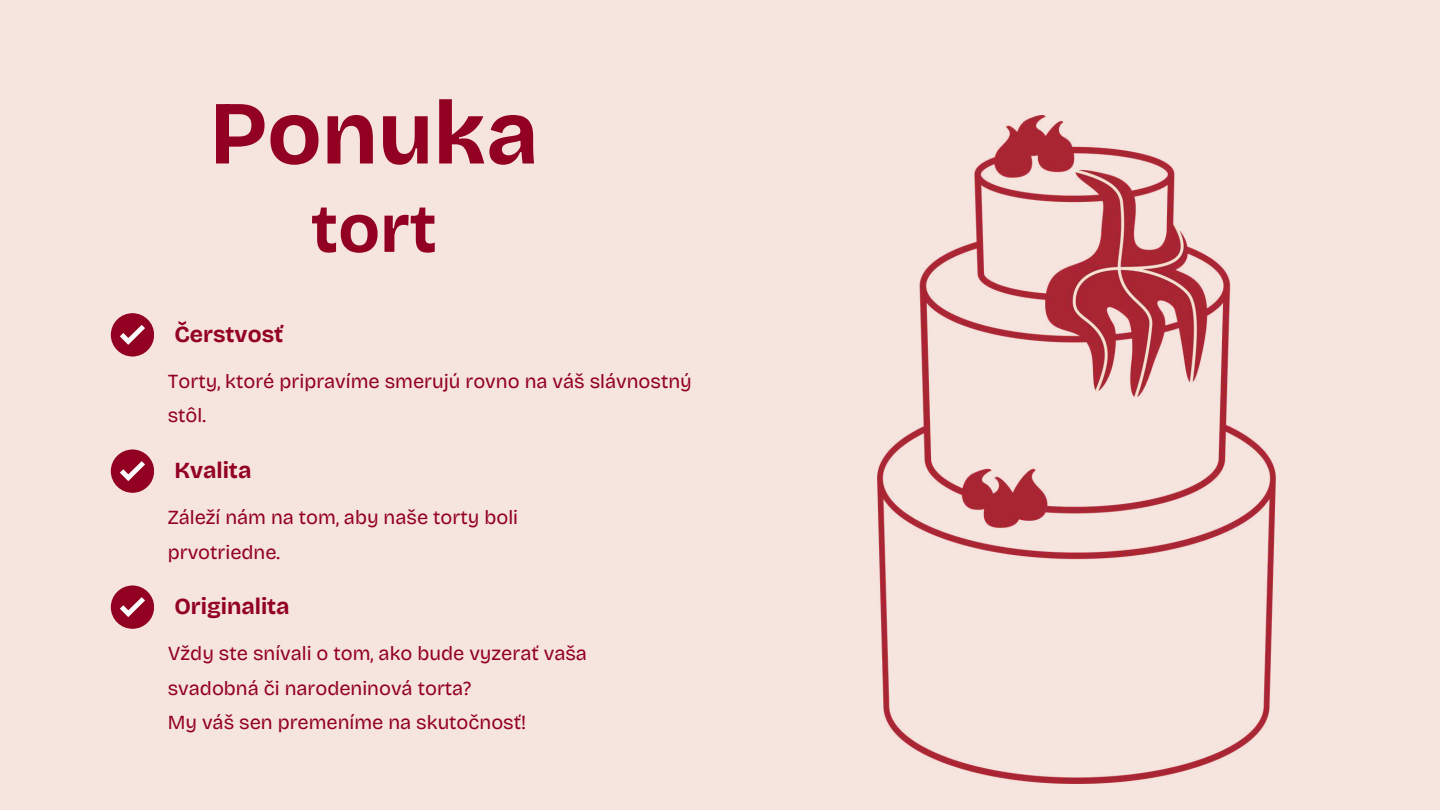
<style>
.page{position:relative;width:1440px;height:810px;background:#f6e4de}
.page>*{position:absolute;margin:0;border:0;box-sizing:border-box;transform-origin:0 0}
.t1{font:700 90px "Bricolage Grotesque";color:#930122}
.t2{font:700 69px "Bricolage Grotesque";color:#930122}
.t3{font:700 23px "Bricolage Grotesque";color:#930122}
.t4{font:20px/34.5px "Bricolage Grotesque";color:#930122}
</style>
<div class="page">
<div style="left:111px;top:313px;width:43px;height:44px;background:#930122;border-radius:50%"></div>
<svg style="left:120px;top:325px;width:25px;height:20px"></svg>
<div style="left:111px;top:449px;width:43px;height:44px;background:#930122;border-radius:50%"></div>
<svg style="left:120px;top:461px;width:25px;height:20px"></svg>
<div style="left:111px;top:585px;width:43px;height:44px;background:#930122;border-radius:50%"></div>
<svg style="left:120px;top:597px;width:25px;height:20px"></svg>
<img style="left:877px;top:116px;width:399px;height:667px">
<h1 class="t1" style="left:210px;top:80px;width:330px">Ponuka</h1>
<p class="t3" style="left:174px;top:320px;width:110px">Čerstvosť</p>
<h2 class="t2" style="left:311px;top:188px;width:127px">tort</h2>
<p class="t4" style="left:168px;top:364px;width:525px">Torty, ktoré pripravíme smerujú rovno na váš slávnostný stôl.</p>
<p class="t3" style="left:174px;top:456px;width:79px">Kvalita</p>
<p class="t4" style="left:168px;top:500px;width:352px">Záleží nám na tom, aby naše torty boli prvotriedne.</p>
<p class="t3" style="left:174px;top:592px;width:117px">Originalita</p>
<p class="t4" style="left:168px;top:636px;width:421px">Vždy ste snívali o tom, ako bude vyzerať vaša svadobná či narodeninová torta?<br>My váš sen premeníme na skutočnosť!</p>
</div>
